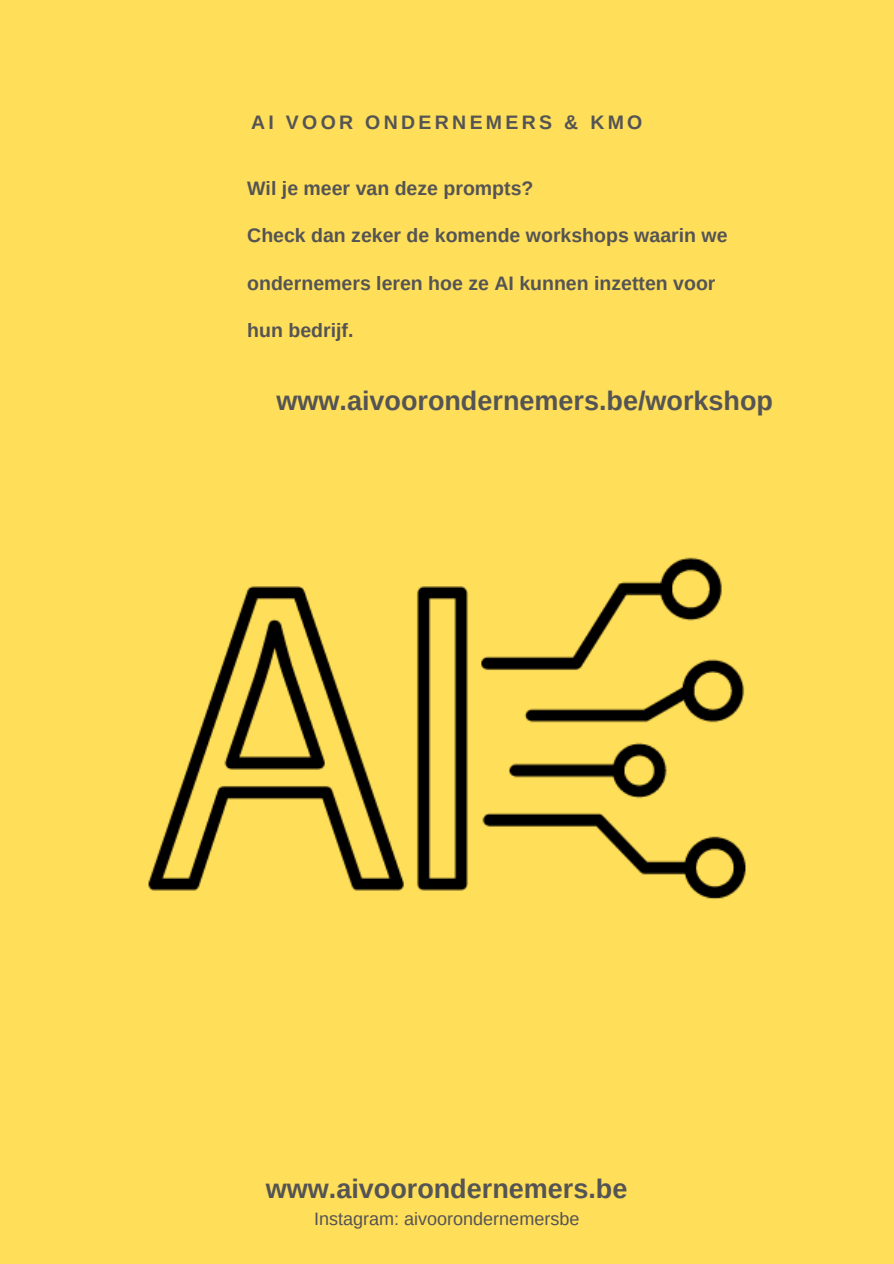
<style>
.page{position:relative;width:894px;height:1264px;background:#fff}
.page>*{position:absolute;margin:0;border:0;box-sizing:border-box;transform-origin:0 0}
.t1{font:700 27px "Arimo";color:#545454}
.t2{font:700 19.5px "Arimo";color:#545454}
.t3{font:700 19.5px "Arimo";letter-spacing:.17em;color:#545454}
.t4{font:18px "Arimo";color:#545454}
</style>
<div class="page">
<div style="left:0;top:0;width:893px;height:1263px;background:#ffde59"></div>
<img style="left:148px;top:557px;width:598px;height:342px">
<h3 class="t3" style="left:251px;top:111px;width:392px">AI VOOR ONDERNEMERS &amp; KMO</h3>
<p class="t2" style="left:247px;top:177px;width:287px">Wil je meer van deze prompts?</p>
<p class="t2" style="left:247px;top:225px;width:481px">Check dan zeker de komende workshops waarin we</p>
<p class="t2" style="left:247px;top:272px;width:469px">ondernemers leren hoe ze AI kunnen inzetten voor</p>
<p class="t2" style="left:247px;top:319px;width:108px">hun bedrijf.</p>
<p class="t1" style="left:276px;top:385px;width:498px">www.aivoorondernemers.be/workshop</p>
<h1 class="t1" style="left:266px;top:1173px;width:363px">www.aivoorondernemers.be</h1>
<p class="t4" style="left:314px;top:1209px;width:267px">Instagram: aivoorondernemersbe</p>
</div>
